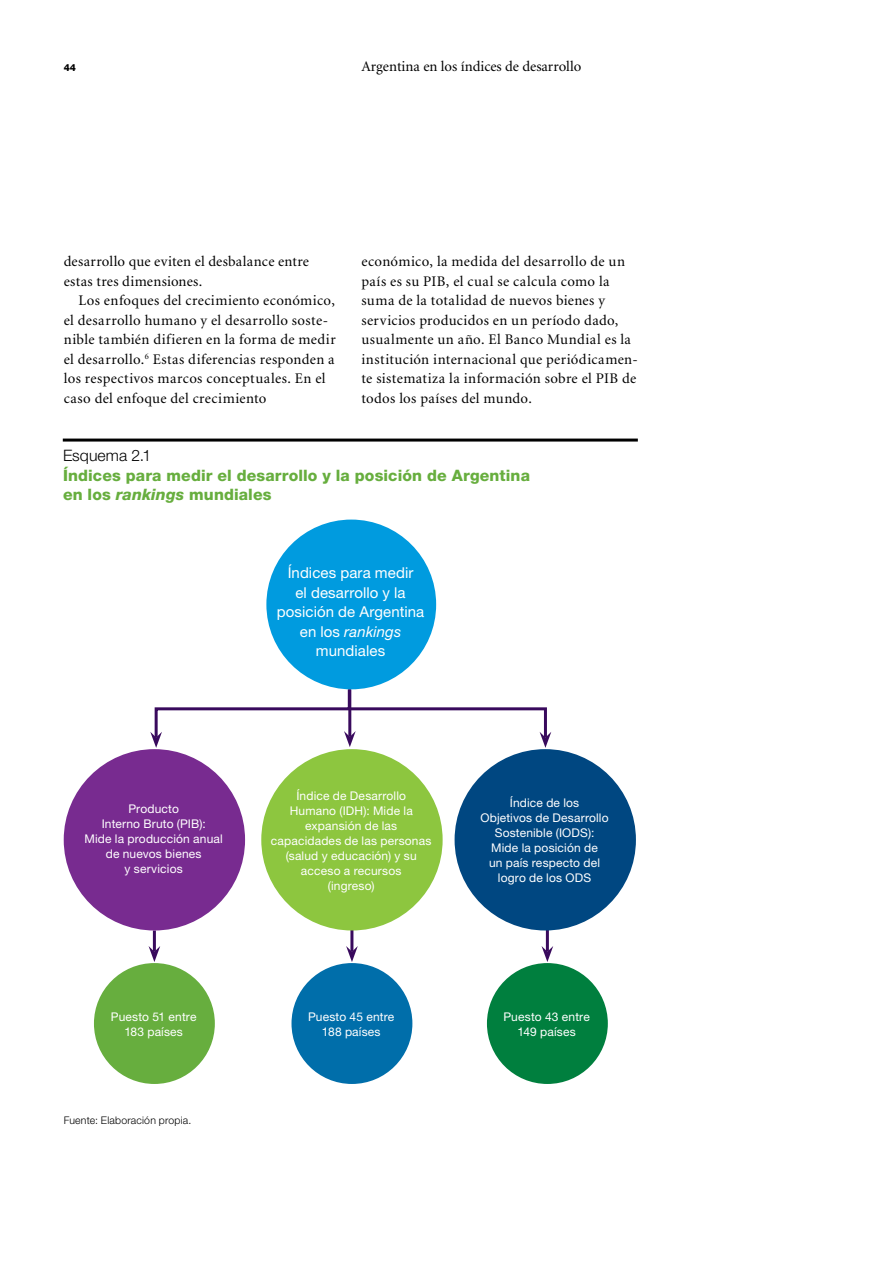
<style>
.page{position:relative;width:893px;height:1263px;background:#fff}
.page>*{position:absolute;margin:0;border:0;box-sizing:border-box;transform-origin:0 0}
.t1{font:800 15.75px/19.5px "Helvetica Neue LT";letter-spacing:.005em;color:#67ae3e}
.t2{font:300 15.75px "Helvetica Neue LT";letter-spacing:.005em;color:#000}
.t3{font:15px/19.5px "Helvetica Neue LT";letter-spacing:.005em;color:#fff;text-align:center}
.t4{font:14.7px/19.5px "Minion";letter-spacing:.025em;color:#000}
.t5{font:14.7px "Minion";color:#000}
.t6{font:12px/15px "Helvetica Neue LT";letter-spacing:.015em;color:#fff;text-align:center}
.t7{font:300 10.5px "Helvetica Neue LT";letter-spacing:.02em;color:#000}
.t8{font:800 9.75px "Helvetica Neue LT";color:#000}
.s1{font-style:italic}
</style>
<div class="page">
<svg style="left:150px;top:686px;width:401px;height:62px"></svg>
<hr style="left:350px;top:925px;width:3px;height:27px;background:#390a5d">
<svg style="left:346px;top:946px;width:12px;height:16px"></svg>
<hr style="left:546px;top:925px;width:3px;height:27px;background:#390a5d">
<svg style="left:541px;top:946px;width:12px;height:16px"></svg>
<hr style="left:153px;top:930px;width:3px;height:22px;background:#390a5d">
<svg style="left:149px;top:946px;width:11px;height:16px"></svg>
<div style="left:266px;top:520px;width:170px;height:169px;background:#009bdf;border-radius:50%"></div>
<div style="left:64px;top:749px;width:181px;height:181px;background:#782b90;border-radius:50%"></div>
<div style="left:94px;top:963px;width:121px;height:121px;background:#67ae3e;border-radius:50%"></div>
<div style="left:487px;top:963px;width:121px;height:121px;background:#007f3e;border-radius:50%"></div>
<div style="left:291px;top:963px;width:121px;height:121px;background:#006eaa;border-radius:50%"></div>
<div style="left:297px;top:969px;width:110px;height:109px;border:2px solid #006eaa;border-radius:50%"></div>
<div style="left:261px;top:749px;width:182px;height:181px;background:#8dc63f;border-radius:50%"></div>
<div style="left:455px;top:749px;width:181px;height:181px;background:#004781;border-radius:50%"></div>
<hr style="left:63px;top:439px;width:575px;height:3px;background:#000">
<p class="t8" style="left:64px;top:62px;width:14px">44</p>
<p class="t5" style="left:361px;top:59px;width:221px">Argentina en los índices de desarrollo</p>
<p class="t4" style="left:64px;top:252px;width:247px">desarrollo que eviten el desbalance entre estas tres dimensiones.</p>
<p class="t4" style="left:64px;top:291px;width:273px;text-indent:15px">Los enfoques del crecimiento económico, el desarrollo humano y el desarrollo soste&shy;nible también difieren en la forma de medir el desarrollo.<sup>6</sup> Estas diferencias responden a los respectivos marcos conceptuales. En el caso del enfoque del crecimiento</p>
<p class="t4" style="left:361px;top:252px;width:278px">económico, la medida del desarrollo de un país es su PIB, el cual se calcula como la suma de la totalidad de nuevos bienes y servicios producidos en un período dado, usualmente un año. El Banco Mundial es la institución internacional que periódicamen&shy;te sistematiza la información sobre el PIB de todos los países del mundo.</p>
<p class="t2" style="left:63px;top:446px;width:90px">Esquema 2.1</p>
<p class="t1" style="left:63px;top:465px;width:468px">Índices para medir el desarrollo y la posición de Argentina en los <span class="s1">rankings</span> mundiales</p>
<p class="t3" style="left:277px;top:563px;width:149px">Índices para medir<br>el desarrollo y la posición de Argentina en los <span class="s1">rankings </span>mundiales</p>
<p class="t6" style="left:84px;top:801px;width:140px">Producto<br>Interno Bruto (PIB):<br>Mide la producción anual de nuevos bienes<br>y servicios</p>
<p class="t6" style="left:271px;top:788px;width:162px">Índice de Desarrollo<br>Humano (IDH): Mide la expansión de las capacidades de las personas (salud y educación) y su acceso a recursos<br>(ingreso)</p>
<p class="t6" style="left:480px;top:795px;width:130px">Índice de los<br>Objetivos de Desarrollo<br>Sostenible (IODS):<br>Mide la posición de<br>un país respecto del logro de los ODS</p>
<p class="t6" style="left:111px;top:1009px;width:87px">Puesto 51 entre<br>183 países</p>
<p class="t6" style="left:503px;top:1009px;width:88px">Puesto 43 entre<br>149 países</p>
<p class="t6" style="left:308px;top:1009px;width:88px">Puesto 45 entre<br>188 países</p>
<p class="t7" style="left:64px;top:1114px;width:129px">Fuente: Elaboración propia.</p>
</div>
